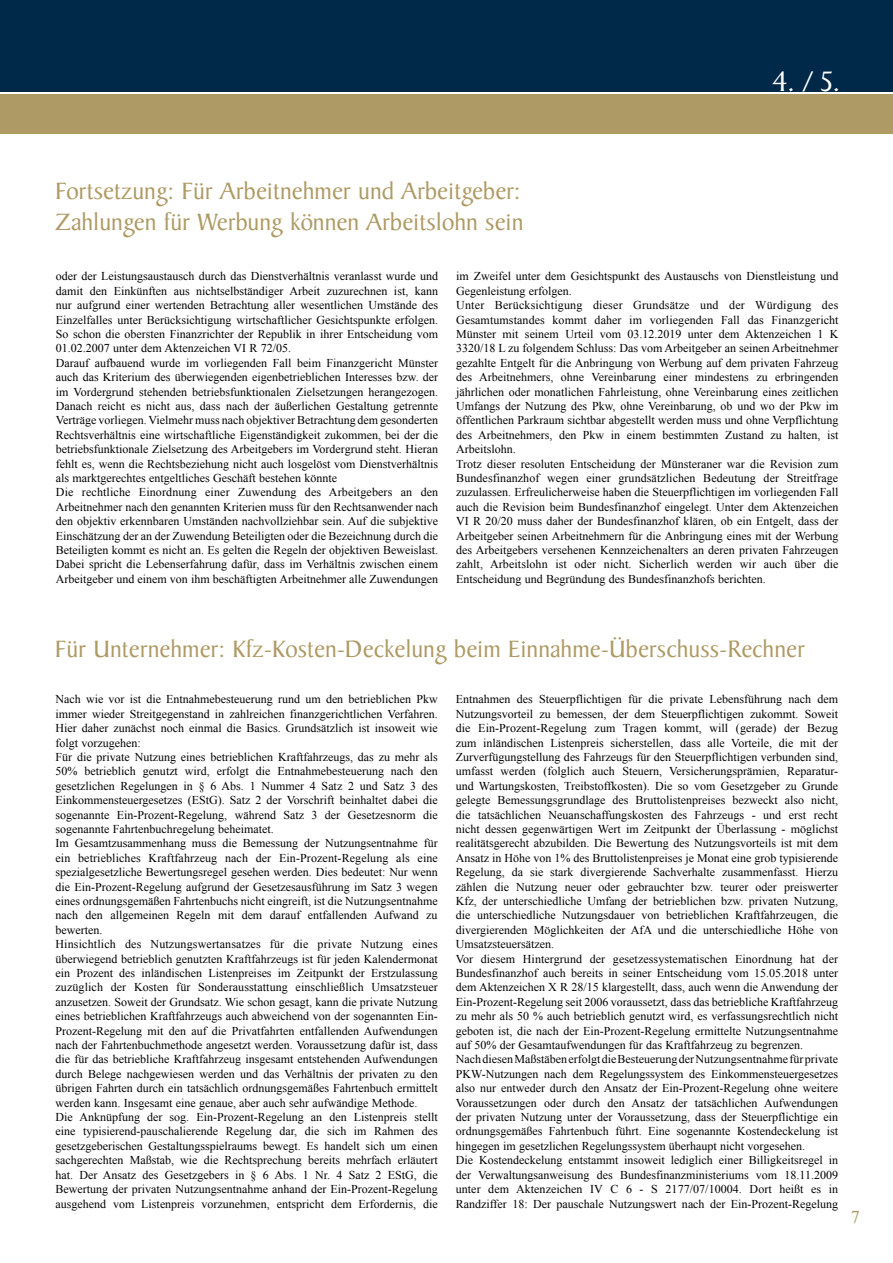
<style>
.page{position:relative;width:893px;height:1263px;background:#fff}
.page>*{position:absolute;margin:0;border:0;box-sizing:border-box;transform-origin:0 0}
.t1{font:30px "Baker Signet Std";color:#fff}
.t2{font:25.5px/30.6px "Baker Signet Std";color:#ae9a64}
.t3{font:18px "Times New Roman";color:#ae9a64}
.t4{font:12px/14.4px "Times New Roman";color:#000}
</style>
<div class="page">
<div style="left:0;top:0;width:893px;height:91px;background:#002848"></div>
<div style="left:0;top:94px;width:893px;height:40px;background:#ae9a64"></div>
<h1 class="t1" style="left:772px;top:66px;width:70px">4. / 5.</h1>
<h2 class="t2" style="left:56px;top:176px;width:469px">Fortsetzung: Für Arbeitnehmer und Arbeitgeber:<br>Zahlungen für Werbung können Arbeitslohn sein</h2>
<p class="t4" style="left:56px;top:269px;width:384px">oder der Leistungsaustausch durch das Dienstverhältnis veranlasst wurde und damit den Einkünften aus nichtselbständiger Arbeit zuzurechnen ist, kann nur aufgrund einer wertenden Betrachtung aller wesentlichen Umstände des Einzelfalles unter Berücksichtigung wirtschaftlicher Gesichtspunkte erfolgen.<br>So schon die obersten Finanzrichter der Republik in ihrer Entscheidung vom 01.02.2007 unter dem Aktenzeichen VI R 72/05.<br>Darauf aufbauend wurde im vorliegenden Fall beim Finanzgericht Münster auch das Kriterium des überwiegenden eigenbetrieblichen Interesses bzw. der im Vordergrund stehenden betriebsfunktionalen Zielsetzungen herangezogen.<br>Danach reicht es nicht aus, dass nach der äußerlichen Gestaltung getrennte Verträge vorliegen. Vielmehr muss nach objektiver Betrachtung dem gesonderten Rechtsverhältnis eine wirtschaftliche Eigenständigkeit zukommen, bei der die betriebsfunktionale Zielsetzung des Arbeitgebers im Vordergrund steht. Hieran fehlt es, wenn die Rechtsbeziehung nicht auch losgelöst vom Dienstverhältnis als marktgerechtes entgeltliches Geschäft bestehen könnte<br>Die rechtliche Einordnung einer Zuwendung des Arbeitgebers an den Arbeitnehmer nach den genannten Kriterien muss für den Rechtsanwender nach den objektiv erkennbaren Umständen nachvollziehbar sein. Auf die subjektive Einschätzung der an der Zuwendung Beteiligten oder die Bezeichnung durch die Beteiligten kommt es nicht an. Es gelten die Regeln der objektiven Beweislast.<br>Dabei spricht die Lebenserfahrung dafür, dass im Verhältnis zwischen einem Arbeitgeber und einem von ihm beschäftigten Arbeitnehmer alle Zuwendungen</p>
<p class="t4" style="left:456px;top:269px;width:384px">im Zweifel unter dem Gesichtspunkt des Austauschs von Dienstleistung und Gegenleistung erfolgen.<br>Unter Berücksichtigung dieser Grundsätze und der Würdigung des Gesamtumstandes kommt daher im vorliegenden Fall das Finanzgericht Münster mit seinem Urteil vom 03.12.2019 unter dem Aktenzeichen 1 K 3320/18 L zu folgendem Schluss: Das vom Arbeitgeber an seinen Arbeitnehmer gezahlte Entgelt für die Anbringung von Werbung auf dem privaten Fahrzeug des Arbeitnehmers, ohne Vereinbarung einer mindestens zu erbringenden jährlichen oder monatlichen Fahrleistung, ohne Vereinbarung eines zeitlichen Umfangs der Nutzung des Pkw, ohne Vereinbarung, ob und wo der Pkw im öffentlichen Parkraum sichtbar abgestellt werden muss und ohne Verpflichtung des Arbeitnehmers, den Pkw in einem bestimmten Zustand zu halten, ist Arbeitslohn.<br>Trotz dieser resoluten Entscheidung der Münsteraner war die Revision zum Bundesfinanzhof wegen einer grundsätzlichen Bedeutung der Streitfrage zuzulassen. Erfreulicherweise haben die Steuerpflichtigen im vorliegenden Fall auch die Revision beim Bundesfinanzhof eingelegt. Unter dem Aktenzeichen VI R 20/20 muss daher der Bundesfinanzhof klären, ob ein Entgelt, dass der Arbeitgeber seinen Arbeitnehmern für die Anbringung eines mit der Werbung des Arbeitgebers versehenen Kennzeichenalters an deren privaten Fahrzeugen zahlt, Arbeitslohn ist oder nicht. Sicherlich werden wir auch über die Entscheidung und Begründung des Bundesfinanzhofs berichten.</p>
<h2 class="t2" style="left:55px;top:635px;width:752px">Für Unternehmer: Kfz-Kosten-Deckelung beim Einnahme-Überschuss-Rechner</h2>
<p class="t4" style="left:56px;top:692px;width:384px">Nach wie vor ist die Entnahmebesteuerung rund um den betrieblichen Pkw immer wieder Streitgegenstand in zahlreichen finanzgerichtlichen Verfahren.<br>Hier daher zunächst noch einmal die Basics. Grundsätzlich ist insoweit wie folgt vorzugehen:<br>Für die private Nutzung eines betrieblichen Kraftfahrzeugs, das zu mehr als 50% betrieblich genutzt wird, erfolgt die Entnahmebesteuerung nach den gesetzlichen Regelungen in § 6 Abs. 1 Nummer 4 Satz 2 und Satz 3 des Einkommensteuergesetzes (EStG). Satz 2 der Vorschrift beinhaltet dabei die sogenannte Ein-Prozent-Regelung, während Satz 3 der Gesetzesnorm die sogenannte Fahrtenbuchregelung beheimatet.<br>Im Gesamtzusammenhang muss die Bemessung der Nutzungsentnahme für ein betriebliches Kraftfahrzeug nach der Ein-Prozent-Regelung als eine spezialgesetzliche Bewertungsregel gesehen werden. Dies bedeutet: Nur wenn die Ein-Prozent-Regelung aufgrund der Gesetzesausführung im Satz 3 wegen eines ordnungsgemäßen Fahrtenbuchs nicht eingreift, ist die Nutzungsentnahme nach den allgemeinen Regeln mit dem darauf entfallenden Aufwand zu bewerten.<br>Hinsichtlich des Nutzungswertansatzes für die private Nutzung eines überwiegend betrieblich genutzten Kraftfahrzeugs ist für jeden Kalendermonat ein Prozent des inländischen Listenpreises im Zeitpunkt der Erstzulassung zuzüglich der Kosten für Sonderausstattung einschließlich Umsatzsteuer anzusetzen. Soweit der Grundsatz. Wie schon gesagt, kann die private Nutzung eines betrieblichen Kraftfahrzeugs auch abweichend von der sogenannten Ein-Prozent-Regelung mit den auf die Privatfahrten entfallenden Aufwendungen nach der Fahrtenbuchmethode angesetzt werden. Voraussetzung dafür ist, dass die für das betriebliche Kraftfahrzeug insgesamt entstehenden Aufwendungen durch Belege nachgewiesen werden und das Verhältnis der privaten zu den übrigen Fahrten durch ein tatsächlich ordnungsgemäßes Fahrtenbuch ermittelt werden kann. Insgesamt eine genaue, aber auch sehr aufwändige Methode.<br>Die Anknüpfung der sog. Ein-Prozent-Regelung an den Listenpreis stellt eine typisierend-pauschalierende Regelung dar, die sich im Rahmen des gesetzgeberischen Gestaltungsspielraums bewegt. Es handelt sich um einen sachgerechten Maßstab, wie die Rechtsprechung bereits mehrfach erläutert hat. Der Ansatz des Gesetzgebers in § 6 Abs. 1 Nr. 4 Satz 2 EStG, die Bewertung der privaten Nutzungsentnahme anhand der Ein-Prozent-Regelung ausgehend vom Listenpreis vorzunehmen, entspricht dem Erfordernis, die</p>
<p class="t4" style="left:456px;top:692px;width:384px">Entnahmen des Steuerpflichtigen für die private Lebensführung nach dem Nutzungsvorteil zu bemessen, der dem Steuerpflichtigen zukommt. Soweit die Ein-Prozent-Regelung zum Tragen kommt, will (gerade) der Bezug zum inländischen Listenpreis sicherstellen, dass alle Vorteile, die mit der Zurverfügungstellung des Fahrzeugs für den Steuerpflichtigen verbunden sind, umfasst werden (folglich auch Steuern, Versicherungsprämien, Reparatur&shy;und Wartungskosten, Treibstoffkosten). Die so vom Gesetzgeber zu Grunde gelegte Bemessungsgrundlage des Bruttolistenpreises bezweckt also nicht, die tatsächlichen Neuanschaffungskosten des Fahrzeugs - und erst recht nicht dessen gegenwärtigen Wert im Zeitpunkt der Überlassung - möglichst realitätsgerecht abzubilden. Die Bewertung des Nutzungsvorteils ist mit dem Ansatz in Höhe von 1% des Bruttolistenpreises je Monat eine grob typisierende Regelung, da sie stark divergierende Sachverhalte zusammenfasst. Hierzu zählen die Nutzung neuer oder gebrauchter bzw. teurer oder preiswerter Kfz, der unterschiedliche Umfang der betrieblichen bzw. privaten Nutzung, die unterschiedliche Nutzungsdauer von betrieblichen Kraftfahrzeugen, die divergierenden Möglichkeiten der AfA und die unterschiedliche Höhe von Umsatzsteuersätzen.<br>Vor diesem Hintergrund der gesetzessystematischen Einordnung hat der Bundesfinanzhof auch bereits in seiner Entscheidung vom 15.05.2018 unter dem Aktenzeichen X R 28/15 klargestellt, dass, auch wenn die Anwendung der Ein-Prozent-Regelung seit 2006 voraussetzt, dass das betriebliche Kraftfahrzeug zu mehr als 50 % auch betrieblich genutzt wird, es verfassungsrechtlich nicht geboten ist, die nach der Ein-Prozent-Regelung ermittelte Nutzungsentnahme auf 50% der Gesamtaufwendungen für das Kraftfahrzeug zu begrenzen.<br>Nach diesen Maßstäben erfolgt die Besteuerung der Nutzungsentnahme für private PKW-Nutzungen nach dem Regelungssystem des Einkommensteuergesetzes also nur entweder durch den Ansatz der Ein-Prozent-Regelung ohne weitere Voraussetzungen oder durch den Ansatz der tatsächlichen Aufwendungen der privaten Nutzung unter der Voraussetzung, dass der Steuerpflichtige ein ordnungsgemäßes Fahrtenbuch führt. Eine sogenannte Kostendeckelung ist hingegen im gesetzlichen Regelungssystem überhaupt nicht vorgesehen.<br>Die Kostendeckelung entstammt insoweit lediglich einer Billigkeitsregel in der Verwaltungsanweisung des Bundesfinanzministeriums vom 18.11.2009 unter dem Aktenzeichen IV C 6 - S 2177/07/10004. Dort heißt es in Randziffer 18: Der pauschale Nutzungswert nach der Ein-Prozent-Regelung</p>
<h3 class="t3" style="left:851px;top:1205px;width:10px">7</h3>
</div>
